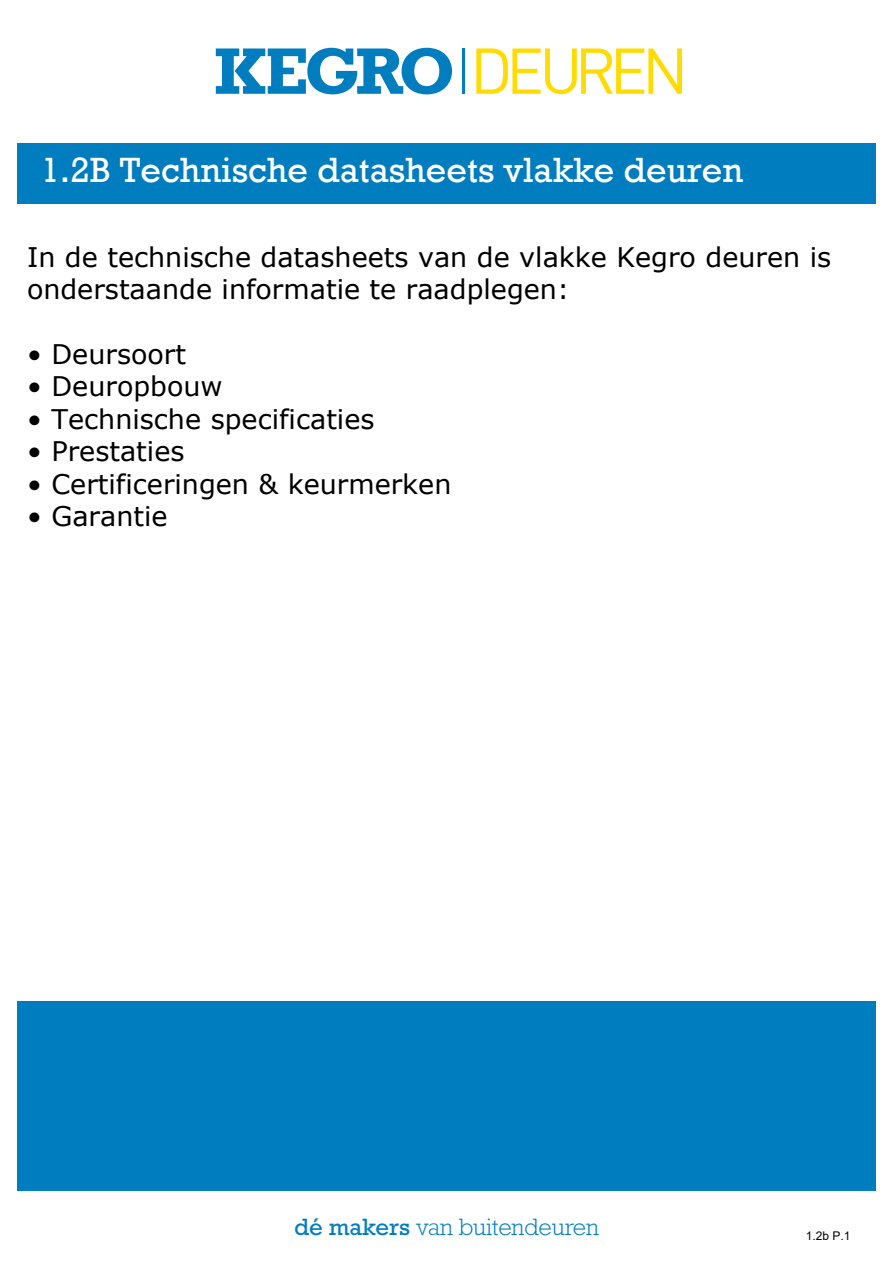
<style>
.page{position:relative;width:893px;height:1263px;background:#fff}
.page>*{position:absolute;margin:0;border:0;box-sizing:border-box;transform-origin:0 0}
.t1{font:36px "Rockwell";color:#fff}
.t2{font:27px/32.4px "Verdana";color:#000}
.t3{font:300 24px "Rockwell Std";color:#007dbe}
.t4{font:12px "Arial";color:#000}
.s1{font-weight:400}
</style>
<div class="page">
<svg style="left:476px;top:48px;width:206px;height:46px"></svg>
<hr style="left:462px;top:48px;width:3px;height:46px;background:#007dbe">
<svg style="left:216px;top:48px;width:236px;height:46px"></svg>
<div style="left:17px;top:1001px;width:859px;height:190px;background:#007dbe"></div>
<div style="left:17px;top:143px;width:859px;height:60px;background:#007dbe"></div>
<h1 class="t1" style="left:40px;top:149px;width:704px">1.2B Technische datasheets vlakke deuren</h1>
<p class="t2" style="left:27px;top:241px;width:806px">In de technische datasheets van de vlakke Kegro deuren is onderstaande informatie te raadplegen:</p>
<p class="t2" style="left:27px;top:338px;width:160px">• Deursoort</p>
<p class="t2" style="left:27px;top:370px;width:197px">• Deuropbouw</p>
<p class="t2" style="left:27px;top:402px;width:349px">• Technische specificaties</p>
<p class="t2" style="left:27px;top:435px;width:159px">• Prestaties</p>
<p class="t2" style="left:27px;top:467px;width:426px">• Certificeringen &amp; keurmerken</p>
<p class="t2" style="left:27px;top:500px;width:142px">• Garantie</p>
<p class="t3" style="left:294px;top:1213px;width:306px"><span class="s1">dé makers</span> van buitendeuren</p>
<p class="t4" style="left:806px;top:1227px;width:46px">1.2b P.1</p>
</div>
